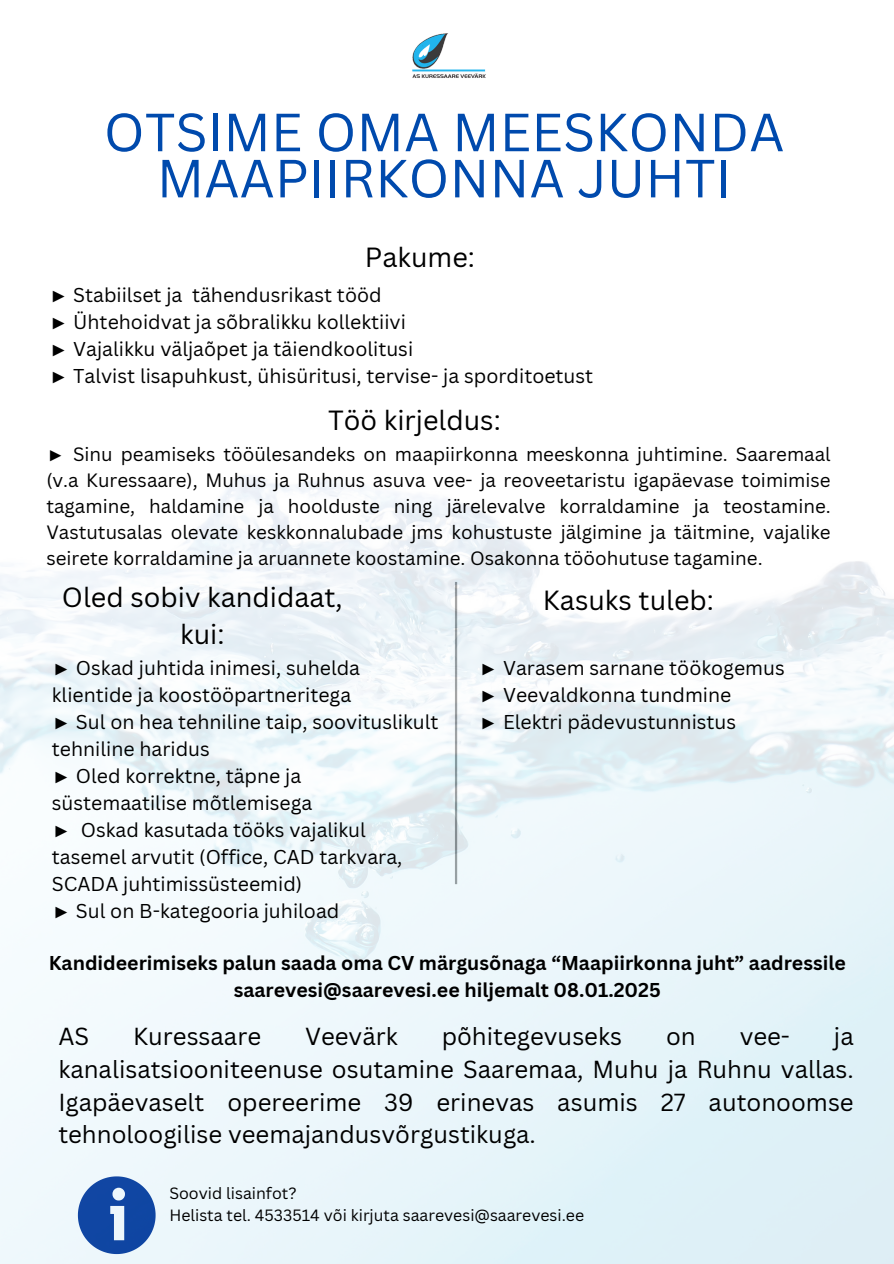
<style>
.page{position:relative;width:894px;height:1264px;background:#fff}
.page>*{position:absolute;margin:0;border:0;box-sizing:border-box;transform-origin:0 0}
.t1{font:52.5px/46.2px "Canva Sans";color:#004aad;text-align:center}
.t2{font:27px/37.2px "Canva Sans";color:#000;text-align:center}
.t3{font:24px/32.7px "Canva Sans";color:#000;text-align:justify}
.t4{font:19.5px/27px "Canva Sans";color:#000}
.t5{font:700 19.5px/27px "Canva Sans";color:#000;text-align:center}
.t6{font:18.75px/26.1px "Canva Sans";color:#000;text-align:justify}
.t7{font:15.9px "Canva Sans";color:#000}
.s1{font-family:"Liberation Serif"}
</style>
<div class="page">
<img style="left:0;top:33px;width:893px;height:1230px">
<p class="t1" style="left:104px;top:108px;width:682px">OTSIME OMA MEESKONDA<br>MAAPIIRKONNA JUHTI</p>
<h3 class="t2" style="left:365px;top:238px;width:111px">Pakume:</h3>
<h2 class="t4" style="left:49px;top:281px;width:545px"><span class="s1">►</span> Stabiilset ja tähendusrikast tööd<br><span class="s1">►</span> Ühtehoidvat ja sõbralikku kollektiivi<br><span class="s1">►</span> Vajalikku väljaõpet ja täiendkoolitusi<br><span class="s1">►</span> Talvist lisapuhkust, ühisüritusi, tervise- ja sporditoetust</h2>
<h2 class="t2" style="left:328px;top:401px;width:174px">Töö kirjeldus:</h2>
<p class="t6" style="left:46px;top:441px;width:785px"><span class="s1">►</span> Sinu peamiseks tööülesandeks on maapiirkonna meeskonna juhtimine. Saaremaal (v.a Kuressaare), Muhus ja Ruhnus asuva vee- ja reoveetaristu igapäevase toimimise tagamine, haldamine ja hoolduste ning järelevalve korraldamine ja teostamine.<br>Vastutusalas olevate keskkonnalubade jms kohustuste jälgimine ja täitmine, vajalike seirete korraldamine ja aruannete koostamine. Osakonna tööohutuse tagamine.</p>
<h5 class="t2" style="left:62px;top:578px;width:282px">Oled sobiv kandidaat, kui:</h5>
<p class="t4" style="left:52px;top:653px;width:388px"><span class="s1">►</span> Oskad juhtida inimesi, suhelda klientide ja koostööpartneritega<br><span class="s1">►</span> Sul on hea tehniline taip, soovituslikult tehniline haridus<br><span class="s1">►</span> Oled korrektne, täpne ja süstemaatilise mõtlemisega<br><span class="s1">►</span> Oskad kasutada tööks vajalikul tasemel arvutit (Office, CAD tarkvara,<br>SCADA juhtimissüsteemid)<br><span class="s1">►</span> Sul on B-kategooria juhiload</p>
<h5 class="t2" style="left:543px;top:581px;width:172px">Kasuks tuleb:</h5>
<h2 class="t4" style="left:479px;top:653px;width:307px"><span class="s1">►</span> Varasem sarnane töökogemus <span class="s1">►</span> Veevaldkonna tundmine<br><span class="s1">►</span> Elektri pädevustunnistus</h2>
<h5 class="t5" style="left:49px;top:948px;width:798px">Kandideerimiseks palun saada oma CV märgusõnaga “Maapiirkonna juht” aadressile saarevesi@saarevesi.ee hiljemalt 08.01.2025</h5>
<h1 class="t3" style="left:58px;top:1019px;width:796px;text-indent:775px">ja kanalisatsiooniteenuse osutamine Saaremaa, Muhu ja Ruhnu vallas.<br>Igapäevaselt opereerime 39 erinevas asumis 27 autonoomse tehnoloogilise veemajandusvõrgustikuga.</h1>
<h1 class="t3" style="left:58px;top:1019px;width:32px">AS</h1>
<h1 class="t3" style="left:133px;top:1019px;width:129px">Kuressaare</h1>
<h1 class="t3" style="left:305px;top:1019px;width:94px">Veevärk</h1>
<h1 class="t3" style="left:441px;top:1019px;width:182px">põhitegevuseks</h1>
<h1 class="t3" style="left:665px;top:1019px;width:31px">on</h1>
<h1 class="t3" style="left:739px;top:1019px;width:52px">vee-</h1>
<h5 class="t7" style="left:169px;top:1181px;width:129px">Soovid lisainfot?</h5>
<h2 class="t7" style="left:169px;top:1203px;width:416px">Helista tel. 4533514 või kirjuta saarevesi@saarevesi.ee</h2>
</div>
